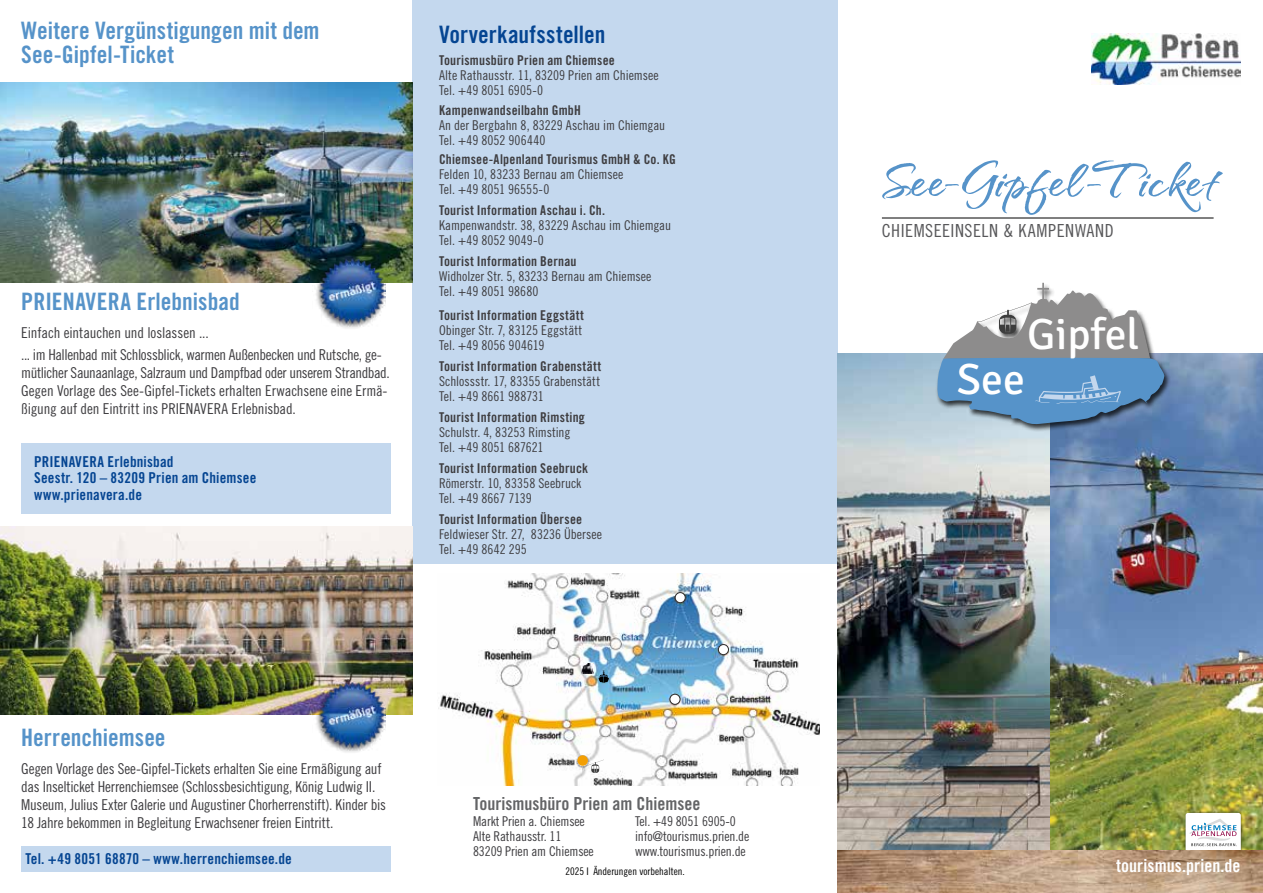
<style>
.page{position:relative;width:1263px;height:893px;background:#fff}
.page>*{position:absolute;margin:0;border:0;box-sizing:border-box;transform-origin:0 0}
.t1{font:700 69px "Qwitcher Grypen";color:#5693c9}
.t2{font:43.8px "Signika";color:#fff}
.t3{font:24px/24px "Trade Gothic LT Std Bd Cn 20";color:#5693c9}
.t4{font:24px "Trade Gothic LT Std Bd Cn 20";letter-spacing:.005em;color:#054592}
.t5{font:18px "Trade Gothic LT Std Bd Cn 20";color:#646567}
.t6{font:18px "Trade Gothic LT Std Cn 18";letter-spacing:.03em;color:#58585a}
.t7{font:18px "Trade Gothic LT Std Bd Cn 20";letter-spacing:.005em;color:#fff}
.t8{font:15px/18px "Trade Gothic LT Std Cn 18";letter-spacing:-.015em;color:#3e3d40}
.t9{font:15px/16.5px "Trade Gothic LT Std Bd Cn 20";letter-spacing:.015em;color:#054592}
.t10{font:13.5px/15px "Trade Gothic LT Std Cn 18";letter-spacing:-.005em;color:#3e3d40}
.t11{font:13.5px "Trade Gothic LT Std Bd Cn 20";letter-spacing:.015em;color:#3e3d40}
.t12{font:10.5px "Trade Gothic LT Std Cn 18";color:#000}
</style>
<div class="page">
<div style="left:412px;top:0;width:426px;height:563px;background:#c4d8ee"></div>
<img style="left:0;top:82px;width:412px;height:201px">
<div style="left:21px;top:846px;width:370px;height:26px;background:#c4d8ee"></div>
<div style="left:21px;top:443px;width:370px;height:71px;background:#c4d8ee"></div>
<img style="left:838px;top:354px;width:212px;height:496px">
<img style="left:1050px;top:354px;width:213px;height:496px">
<div style="left:935px;top:282px;width:236px;height:150px;background:#000;opacity:.75"></div>
<svg style="left:936px;top:283px;width:229px;height:142px"></svg>
<img style="left:1182px;top:809px;width:62px;height:41px">
<svg style="left:1185px;top:813px;width:56px;height:37px"></svg>
<img style="left:838px;top:850px;width:425px;height:43px">
<hr style="left:882px;top:218px;width:331px;height:1px;background:#000">
<img style="left:1091px;top:34px;width:149px;height:50px">
<img style="left:0;top:526px;width:412px;height:189px">
<img style="left:313px;top:681px;width:73px;height:71px">
<img style="left:438px;top:573px;width:382px;height:213px">
<div style="left:577px;top:755px;width:11px;height:11px;background:#f39f04;border-radius:50%"></div>
<svg style="left:582px;top:663px;width:27px;height:20px"></svg>
<svg style="left:586px;top:759px;width:18px;height:14px"></svg>
<div style="left:718px;top:644px;width:10px;height:11px;background:#fff;border-radius:50%"></div>
<div style="left:718px;top:644px;width:11px;height:11px;border:1px solid #2d2d2f;border-radius:50%"></div>
<div style="left:670px;top:694px;width:10px;height:10px;background:#fff;border-radius:50%"></div>
<div style="left:670px;top:694px;width:10px;height:10px;border:1px solid #2d2d2f;border-radius:50%"></div>
<div style="left:675px;top:593px;width:10px;height:10px;background:#fff;border-radius:50%"></div>
<div style="left:675px;top:592px;width:10px;height:11px;border:1px solid #2d2d2f;border-radius:50%"></div>
<img style="left:313px;top:257px;width:73px;height:71px">
<h3 class="t3" style="left:21px;top:18px;width:300px">Weitere Vergünstigungen mit dem<br>See-Gipfel-Ticket</h3>
<h3 class="t3" style="left:21px;top:289px;width:220px">PRIENAVERA Erlebnisbad</h3>
<p class="t8" style="left:21px;top:322px;width:362px;line-height:21.8px">Einfach eintauchen und loslassen ...<br>... im Hallenbad mit Schlossblick, warmen Außenbecken und Rutsche, ge-</p>
<p class="t8" style="left:21px;top:363px;width:370px">mütlicher Saunaanlage, Salzraum und Dampfbad oder unserem Strandbad.<br>Gegen Vorlage des See-Gipfel-Tickets erhalten Erwachsene eine Ermä&shy;ßigung auf den Eintritt ins PRIENAVERA Erlebnisbad.</p>
<p class="t9" style="left:34px;top:453px;width:224px">PRIENAVERA Erlebnisbad<br>Seestr. 120 – 83209 Prien am Chiemsee www.prienavera.de</p>
<h3 class="t4" style="left:439px;top:20px;width:168px">Vorverkaufsstellen</h3>
<p class="t11" style="left:439px;top:52px;width:177px">Tourismusbüro Prien am Chiemsee</p>
<p class="t10" style="left:439px;top:68px;width:221px">Alte Rathausstr. 11, 83209 Prien am Chiemsee<br>Tel. +49 8051 6905-0</p>
<p class="t11" style="left:439px;top:102px;width:143px">Kampenwandseilbahn GmbH</p>
<p class="t10" style="left:439px;top:117px;width:228px">An der Bergbahn 8, 83229 Aschau im Chiemgau<br>Tel. +49 8052 906440</p>
<p class="t11" style="left:439px;top:151px;width:238px">Chiemsee-Alpenland Tourismus GmbH &amp; Co. KG</p>
<p class="t10" style="left:439px;top:167px;width:186px">Felden 10, 83233 Bernau am Chiemsee<br>Tel. +49 8051 96555-0</p>
<p class="t11" style="left:439px;top:202px;width:168px">Tourist Information Aschau i. Ch.</p>
<p class="t10" style="left:439px;top:218px;width:233px">Kampenwandstr. 38, 83229 Aschau im Chiemgau<br>Tel. +49 8052 9049-0</p>
<p class="t11" style="left:439px;top:253px;width:139px">Tourist Information Bernau</p>
<p class="t10" style="left:439px;top:269px;width:214px">Widholzer Str. 5, 83233 Bernau am Chiemsee<br>Tel. +49 8051 98680</p>
<p class="t11" style="left:439px;top:307px;width:146px">Tourist Information Eggstätt</p>
<p class="t10" style="left:439px;top:323px;width:145px">Obinger Str. 7, 83125 Eggstätt<br>Tel. +49 8056 904619</p>
<p class="t11" style="left:439px;top:358px;width:164px">Tourist Information Grabenstätt</p>
<p class="t10" style="left:439px;top:374px;width:163px">Schlossstr. 17, 83355 Grabenstätt<br>Tel. +49 8661 988731</p>
<p class="t11" style="left:439px;top:409px;width:147px">Tourist Information Rimsting</p>
<p class="t10" style="left:439px;top:425px;width:133px">Schulstr. 4, 83253 Rimsting<br>Tel. +49 8051 687621</p>
<p class="t11" style="left:439px;top:460px;width:151px">Tourist Information Seebruck</p>
<p class="t10" style="left:439px;top:476px;width:144px">Römerstr. 10, 83358 Seebruck<br>Tel. +49 8667 7139</p>
<p class="t11" style="left:439px;top:511px;width:145px">Tourist Information Übersee</p>
<p class="t10" style="left:439px;top:527px;width:164px">Feldwieser Str. 27, 83236 Übersee<br>Tel. +49 8642 295</p>
<h3 class="t3" style="left:21px;top:725px;width:146px">Herrenchiemsee</h3>
<p class="t8" style="left:21px;top:759px;width:366px">Gegen Vorlage des See-Gipfel-Tickets erhalten Sie eine Ermäßigung auf das Inselticket Herrenchiemsee (Schlossbesichtigung, König Ludwig II.<br>Museum, Julius Exter Galerie und Augustiner Chorherrenstift). Kinder bis 18 Jahre bekommen in Begleitung Erwachsener freien Eintritt.</p>
<p class="t9" style="left:26px;top:850px;width:268px">Tel. +49 8051 68870 – www.herrenchiemsee.de</p>
<h3 class="t5" style="left:473px;top:792px;width:229px">Tourismusbüro Prien am Chiemsee</h3>
<p class="t10" style="left:473px;top:813px;width:113px">Markt Prien a. Chiemsee</p>
<p class="t10" style="left:635px;top:813px;width:102px">Tel. +49 8051 6905-0</p>
<p class="t10" style="left:473px;top:828px;width:90px">Alte Rathausstr. 11</p>
<p class="t10" style="left:635px;top:828px;width:116px">info@tourismus.prien.de</p>
<p class="t10" style="left:473px;top:843px;width:122px">83209 Prien am Chiemsee</p>
<p class="t10" style="left:635px;top:843px;width:112px">www.tourismus.prien.de</p>
<p class="t12" style="left:565px;top:865px;width:121px">2025 I Änderungen vorbehalten.</p>
<h1 class="t1" style="left:882px;top:140px;width:338px">See- Gipfel - Ticket</h1>
<h3 class="t6" style="left:882px;top:220px;width:233px">CHIEMSEEINSELN &amp; KAMPENWAND</h3>
<h2 class="t2" style="left:1027px;top:309px;width:114px">Gipfel</h2>
<h2 class="t2" style="left:957px;top:355px;width:70px">See</h2>
<h3 class="t7" style="left:1116px;top:855px;width:126px">tourismus.prien.de</h3>
</div>
